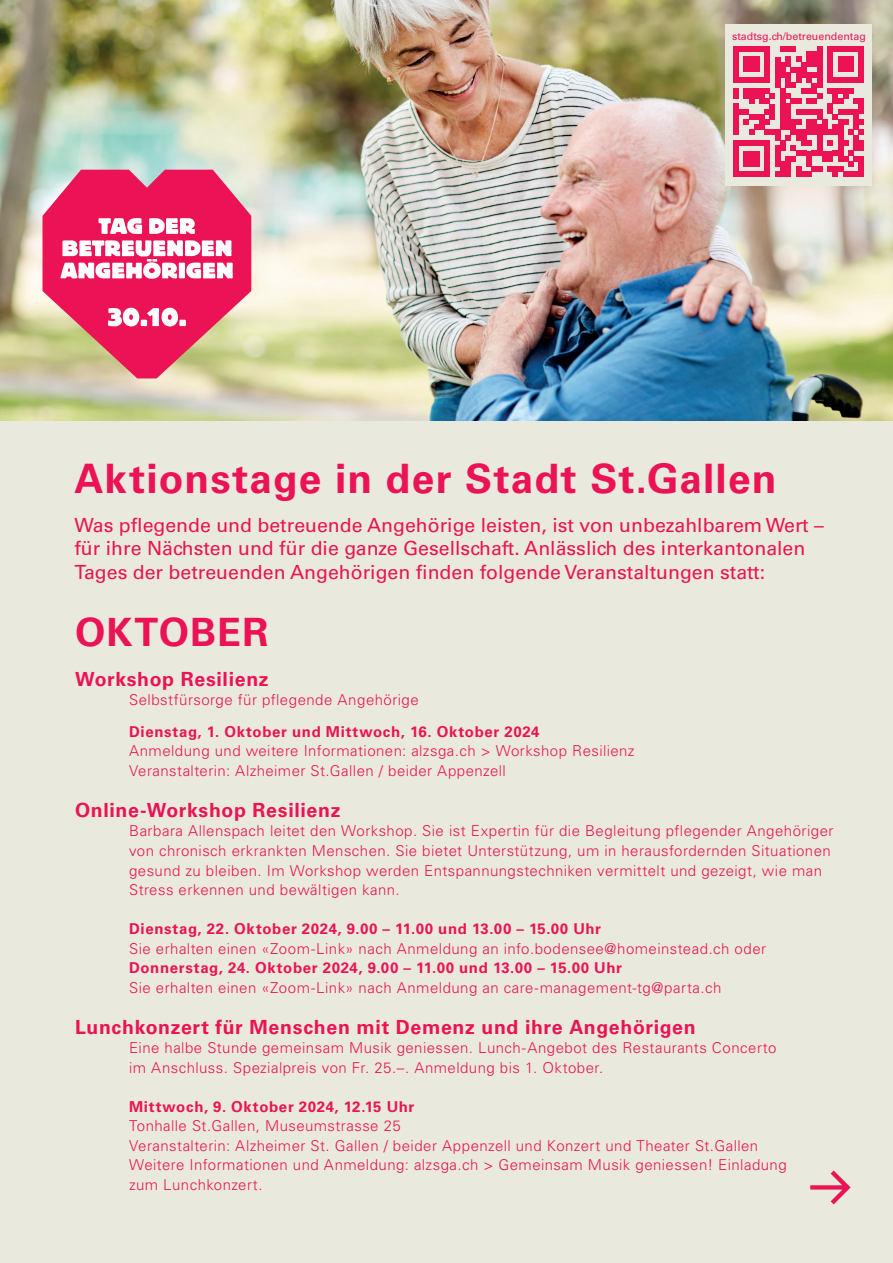
<style>
.page{position:relative;width:893px;height:1263px;background:#fff}
.page>*{position:absolute;margin:0;border:0;box-sizing:border-box;transform-origin:0 0}
.t1{font:700 40.5px "Univers LT Std";letter-spacing:.03em;color:#eb1355}
.t2{font:700 39px "Univers LT Std";letter-spacing:.03em;color:#eb1355}
.t3{font:19.5px/23.4px "Univers LT Std";color:#eb1355}
.t4{font:700 19.5px "Univers LT Std";letter-spacing:.03em;color:#eb1355}
.t5{font:300 15px/19.5px "Univers LT Std";letter-spacing:.03em;color:#eb1355}
.t6{font:700 15px "Univers LT Std";letter-spacing:.045em;color:#eb1355}
.t7{font:10.65px "Univers LT Std";color:#eb1355}
</style>
<div class="page">
<div style="left:0;top:421px;width:893px;height:842px;background:#e9eadd"></div>
<svg style="left:810px;top:1170px;width:41px;height:34px"></svg>
<img style="left:0;top:0;width:893px;height:421px">
<svg style="left:43px;top:170px;width:208px;height:208px;background:#e76180"></svg>
<div style="left:725px;top:24px;width:147px;height:162px;background:#e9eadd"></div>
<div style="left:733px;top:46px;width:5px;height:32px;background:#eb1355"></div>
<svg style="left:738px;top:46px;width:27px;height:5px"></svg>
<div style="left:765px;top:46px;width:5px;height:32px;background:#eb1355"></div>
<svg style="left:780px;top:46px;width:16px;height:5px"></svg>
<div style="left:806px;top:51px;width:6px;height:16px;background:#eb1355"></div>
<div style="left:812px;top:51px;width:5px;height:16px;background:#eb1355"></div>
<div style="left:817px;top:46px;width:5px;height:32px;background:#eb1355"></div>
<div style="left:827px;top:46px;width:6px;height:32px;background:#eb1355"></div>
<svg style="left:833px;top:46px;width:26px;height:5px"></svg>
<div style="left:859px;top:46px;width:5px;height:32px;background:#eb1355"></div>
<svg style="left:733px;top:57px;width:131px;height:120px"></svg>
<div style="left:859px;top:140px;width:5px;height:11px;background:#eb1355"></div>
<div style="left:859px;top:156px;width:5px;height:10px;background:#eb1355"></div>
<div style="left:859px;top:166px;width:5px;height:11px;background:#eb1355"></div>
<p class="t7" style="left:732px;top:30px;width:135px">stadtsg.ch/betreuendentag</p>
<h1 class="t1" style="left:74px;top:455px;width:704px">Aktionstage in der Stadt St.Gallen</h1>
<p class="t3" style="left:74px;top:513px;width:751px">Was pflegende und betreuende Angehörige leisten, ist von unbezahlbarem Wert – für ihre Nächsten und für die ganze Gesellschaft. Anlässlich des interkantonalen<br>Tages der betreuenden Angehörigen finden folgende Veranstaltungen statt:</p>
<h2 class="t2" style="left:75px;top:609px;width:195px">OKTOBER</h2>
<h3 class="t4" style="left:75px;top:667px;width:195px">Workshop Resilienz</h3>
<p class="t5" style="left:129px;top:690px;width:291px">Selbstfürsorge für pflegende Angehörige</p>
<p class="t6" style="left:129px;top:722px;width:412px">Dienstag, 1. Oktober und Mittwoch, 16. Oktober 2024</p>
<p class="t5" style="left:129px;top:741px;width:507px">Anmeldung und weitere Informationen: alzsga.ch &gt; Workshop Resilienz<br>Veranstalterin: Alzheimer St.Gallen / beider Appenzell</p>
<h3 class="t4" style="left:75px;top:799px;width:267px">Online-Workshop Resilienz</h3>
<p class="t5" style="left:129px;top:821px;width:706px">Barbara Allenspach leitet den Workshop. Sie ist Expertin für die Begleitung pflegender Angehöriger von chronisch erkrankten Menschen. Sie bietet Unterstützung, um in herausfordernden Situationen gesund zu bleiben. Im Workshop werden Entspannungstechniken vermittelt und gezeigt, wie man Stress erkennen und bewältigen kann.</p>
<p class="t6" style="left:129px;top:920px;width:473px">Dienstag, 22. Oktober 2024, 9.00 – 11.00 und 13.00 – 15.00 Uhr</p>
<p class="t5" style="left:129px;top:938px;width:638px">Sie erhalten einen «Zoom-Link» nach Anmeldung an info.bodensee@homeinstead.ch oder</p>
<p class="t6" style="left:129px;top:959px;width:494px">Donnerstag, 24. Oktober 2024, 9.00 – 11.00 und 13.00 – 15.00 Uhr</p>
<p class="t5" style="left:129px;top:977px;width:594px">Sie erhalten einen «Zoom-Link» nach Anmeldung an care-management-tg@parta.ch</p>
<h3 class="t4" style="left:75px;top:1015px;width:622px">Lunchkonzert für Menschen mit Demenz und ihre Angehörigen</h3>
<p class="t5" style="left:129px;top:1038px;width:649px">Eine halbe Stunde gemeinsam Musik geniessen. Lunch-Angebot des Restaurants Concerto im Anschluss. Spezialpreis von Fr. 25.–. Anmeldung bis 1. Oktober.</p>
<p class="t6" style="left:129px;top:1098px;width:287px">Mittwoch, 9. Oktober 2024, 12.15 Uhr</p>
<p class="t5" style="left:129px;top:1116px;width:659px">Tonhalle St.Gallen, Museumstrasse 25<br>Veranstalterin: Alzheimer St. Gallen / beider Appenzell und Konzert und Theater St.Gallen Weitere Informationen und Anmeldung: alzsga.ch &gt; Gemeinsam Musik geniessen! Einladung zum Lunchkonzert.</p>
</div>
